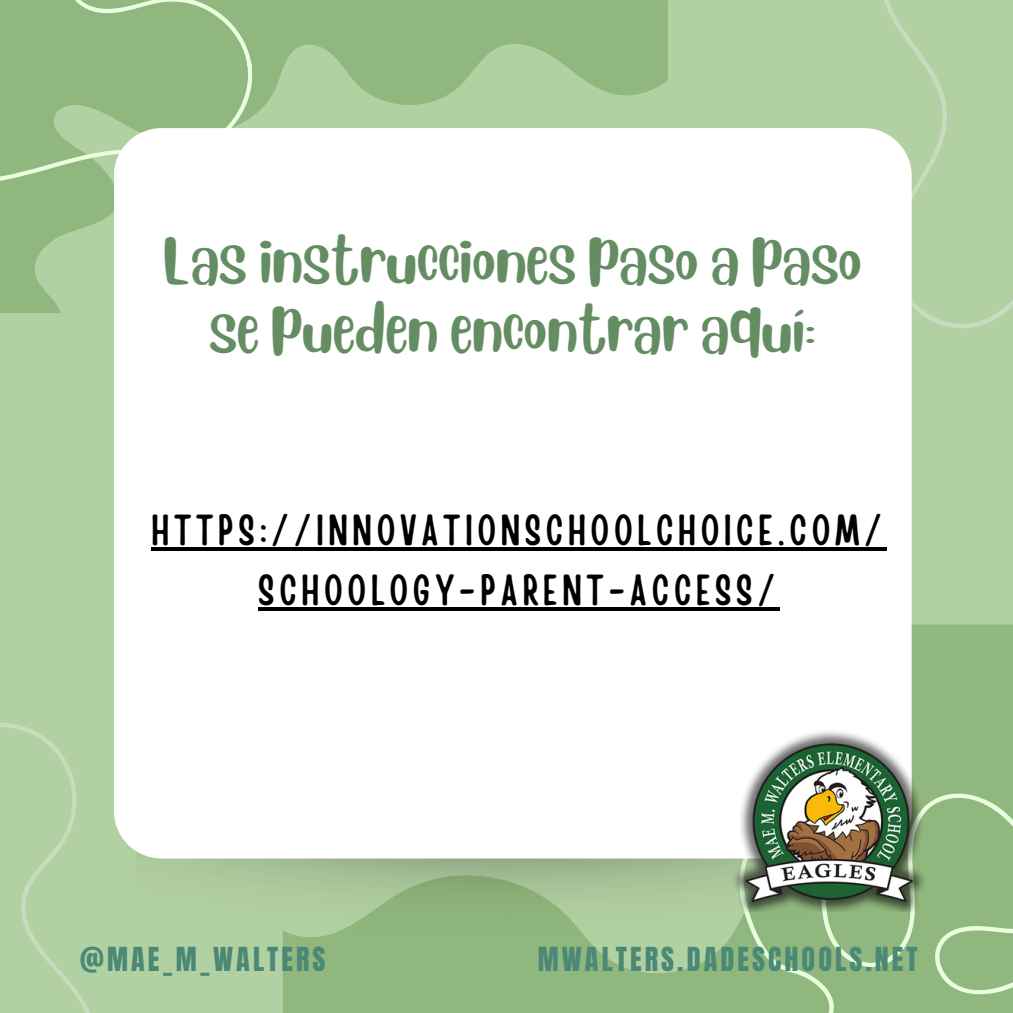
<style>
.page{position:relative;width:1013px;height:1013px;background:#fff}
.page>*{position:absolute;margin:0;border:0;box-sizing:border-box;transform-origin:0 0}
.t1{font:49.12px/68.8px "Blueberry";color:#658d63;text-align:center}
.t2{font:43.25px/60px "Handy Casual Condensed";letter-spacing:.11em;color:#000;text-align:center}
.t3{font:28.12px "Anton";letter-spacing:.11em;color:#4b8976}
</style>
<div class="page">
<div style="left:0;top:0;width:1012px;height:1012px;background:#b2d1a2"></div>
<svg style="left:0;top:0;width:667px;height:313px;fill:#90b77d"></svg>
<div style="left:283px;top:624px;width:729px;height:388px;background:#90b77d"></div>
<svg style="left:737px;top:786px;width:275px;height:226px;background:#95bb83"></svg>
<svg style="left:0;top:0;width:252px;height:192px;background:#95bb82"></svg>
<svg style="left:884px;top:0;width:128px;height:330px"></svg>
<svg style="left:0;top:722px;width:90px;height:290px"></svg>
<img style="left:156px;top:858px;width:718px;height:102px">
<div style="left:114px;top:128px;width:797px;height:730px;background:#fff"></div>
<hr style="left:152px;top:547px;width:735px;height:4px;background:#000">
<hr style="left:258px;top:607px;width:522px;height:4px;background:#000">
<img style="left:717px;top:725px;width:223px;height:186px">
<p class="t1" style="left:163px;top:218px;width:700px">Las instrucciones paso a paso se pueden encontrar aquí:</p>
<p class="t2" style="left:152px;top:497px;width:732px">HTTPS://INNOVATIONSCHOOLCHOICE.COM/<br>SCHOOLOGY-PARENT-ACCESS/</p>
<p class="t3" style="left:80px;top:939px;width:247px">@MAE_M_WALTERS</p>
<p class="t3" style="left:538px;top:939px;width:381px">MWALTERS.DADESCHOOLS.NET</p>
</div>
